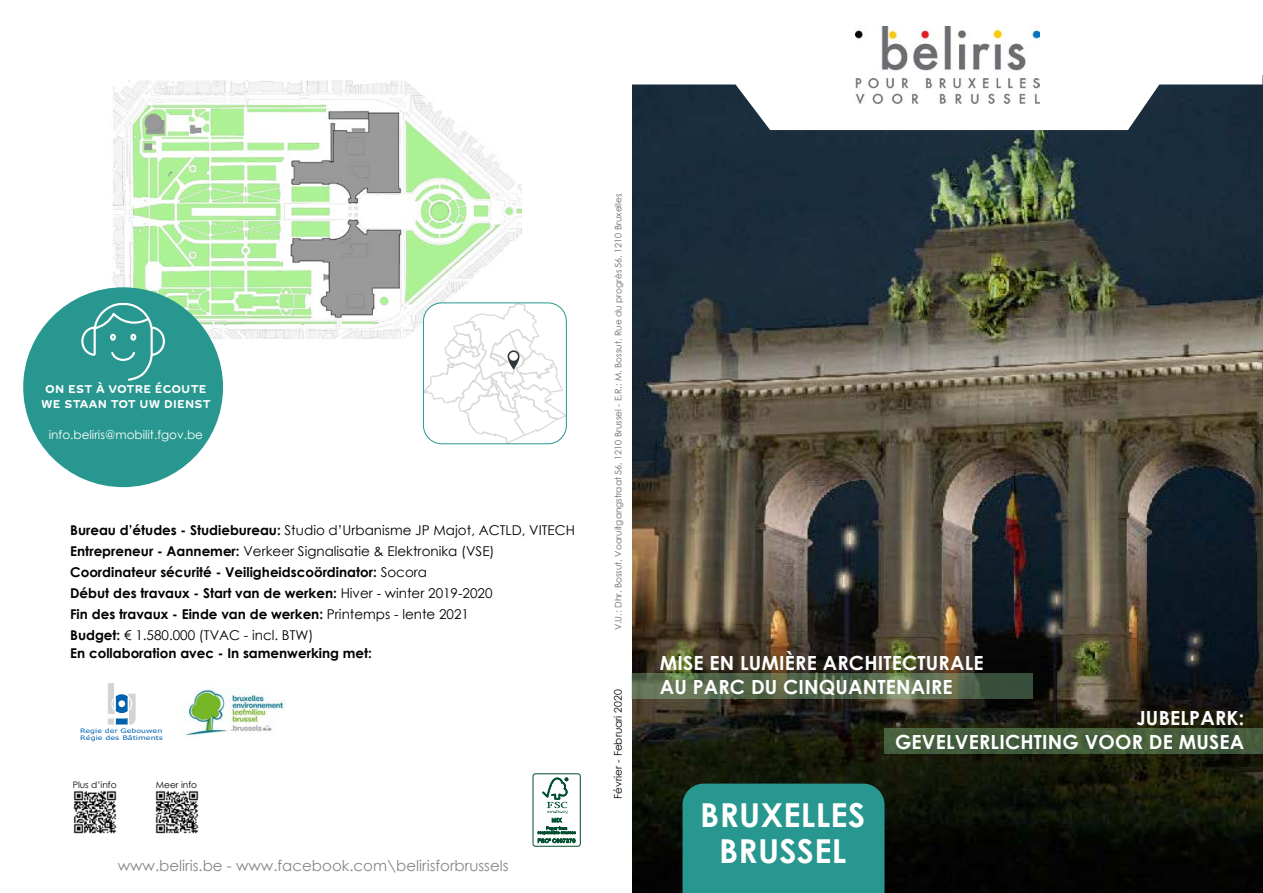
<style>
.page{position:relative;width:1263px;height:893px;background:#fff}
.page>*{position:absolute;margin:0;border:0;box-sizing:border-box;transform-origin:0 0}
.t1{font:700 33px/36px "Century Gothic";letter-spacing:.01em;color:#fff;text-align:center}
.t2{font:700 19.5px/23.4px "Century Gothic";letter-spacing:.01em;color:#fff}
.t3{font:15px "Century Gothic";color:#878787}
.t4{font:700 13.5px/21px "Century Gothic";color:#000}
.t5{font:700 12px/14.4px "Farm New";letter-spacing:.02em;color:#fff;text-align:center}
.t6{font:12px "Century Gothic";color:#fff}
.t7{font:10.5px "Century Gothic";color:#000}
.t8{font:9px "Century Gothic";color:#67666b}
.t9{font:9px "Century Gothic";color:#000}
.t10{font:6.15px/7.5px "Verdana";color:#0061ad;scale:1.28 1}
.s1{font-weight:400}
</style>
<div class="page">
<img style="left:632px;top:130px;width:630px;height:763px">
<svg style="left:632px;top:31px;width:630px;height:99px"></svg>
<img style="left:855px;top:26px;width:184px;height:78px">
<div style="left:682px;top:784px;width:202px;height:109px;background:#27978f"></div>
<svg style="left:631px;top:673px;width:402px;height:26px;background:#586a4d"></svg>
<div style="left:884px;top:729px;width:379px;height:25px;background:#445d3d"></div>
<img style="left:112px;top:80px;width:410px;height:270px">
<svg style="left:423px;top:303px;width:143px;height:141px"></svg>
<div style="left:23px;top:287px;width:200px;height:200px;background:#27978f;border-radius:50%"></div>
<svg style="left:108px;top:683px;width:28px;height:42px"></svg>
<img style="left:184px;top:689px;width:102px;height:47px">
<svg style="left:81px;top:302px;width:84px;height:79px"></svg>
<div style="left:533px;top:773px;width:47px;height:73px;border:1px solid #004f30;border-radius:2px"></div>
<svg style="left:538px;top:777px;width:38px;height:66px"></svg>
<img style="left:73px;top:790px;width:44px;height:44px">
<img style="left:155px;top:790px;width:44px;height:44px">
<p class="t5" style="left:41px;top:383px;width:171px">ON EST À VOTRE ÉCOUTE<br>WE STAAN TOT UW DIENST</p>
<p class="t6" style="left:49px;top:426px;width:156px">info.beliris@mobilit.fgov.be</p>
<p class="t4" style="left:70px;top:519px;width:506px">Bureau d’études - Studiebureau: <span class="s1">Studio d’Urbanisme JP Majot, ACTLD, VITECH </span>Entrepreneur - Aannemer: <span class="s1">Verkeer Signalisatie &amp; Elektronika (VSE)<br></span>Coordinateur sécurité - Veiligheidscoördinator: <span class="s1">Socora<br></span>Début des travaux - Start van de werken: <span class="s1">Hiver - winter 2019-2020<br></span>Fin des travaux - Einde van de werken: <span class="s1">Printemps - lente 2021<br></span>Budget: <span class="s1">€ 1.580.000 (TVAC - incl. BTW)</span></p>
<p class="t4" style="left:70px;top:642px;width:303px">En collaboration avec - In samenwerking met:</p>
<p class="t10" style="left:80px;top:727px;width:66px">Regie der Gebouwen<br>Régie des Bâtiments</p>
<p class="t9" style="left:73px;top:778px;width:45px">Plus d’info</p>
<p class="t9" style="left:156px;top:778px;width:43px">Meer info</p>
<p class="t3" style="left:118px;top:855px;width:392px">www.beliris.be - www.facebook.com\belirisforbrussels</p>
<p class="t8" style="left:612px;top:630px;width:438px;rotate:-90deg">V.U.: Dhr. Bossut, Vooruitgangstraat 56, 1210 Brussel - E.R.: M. Bossut, Rue du progrès 56, 1210 Bruxelles</p>
<p class="t7" style="left:611px;top:799px;width:111px;rotate:-90deg">Février - Februari 2020</p>
<h2 class="t2" style="left:660px;top:651px;width:325px">MISE EN LUMIÈRE ARCHITECTURALE<br>AU PARC DU CINQUANTENAIRE</h2>
<h2 class="t2" style="left:895px;top:705px;width:351px;text-align:right">JUBELPARK:<br>GEVELVERLICHTING VOOR DE MUSEA</h2>
<h1 class="t1" style="left:700px;top:795px;width:167px">BRUXELLES<br>BRUSSEL</h1>
</div>
